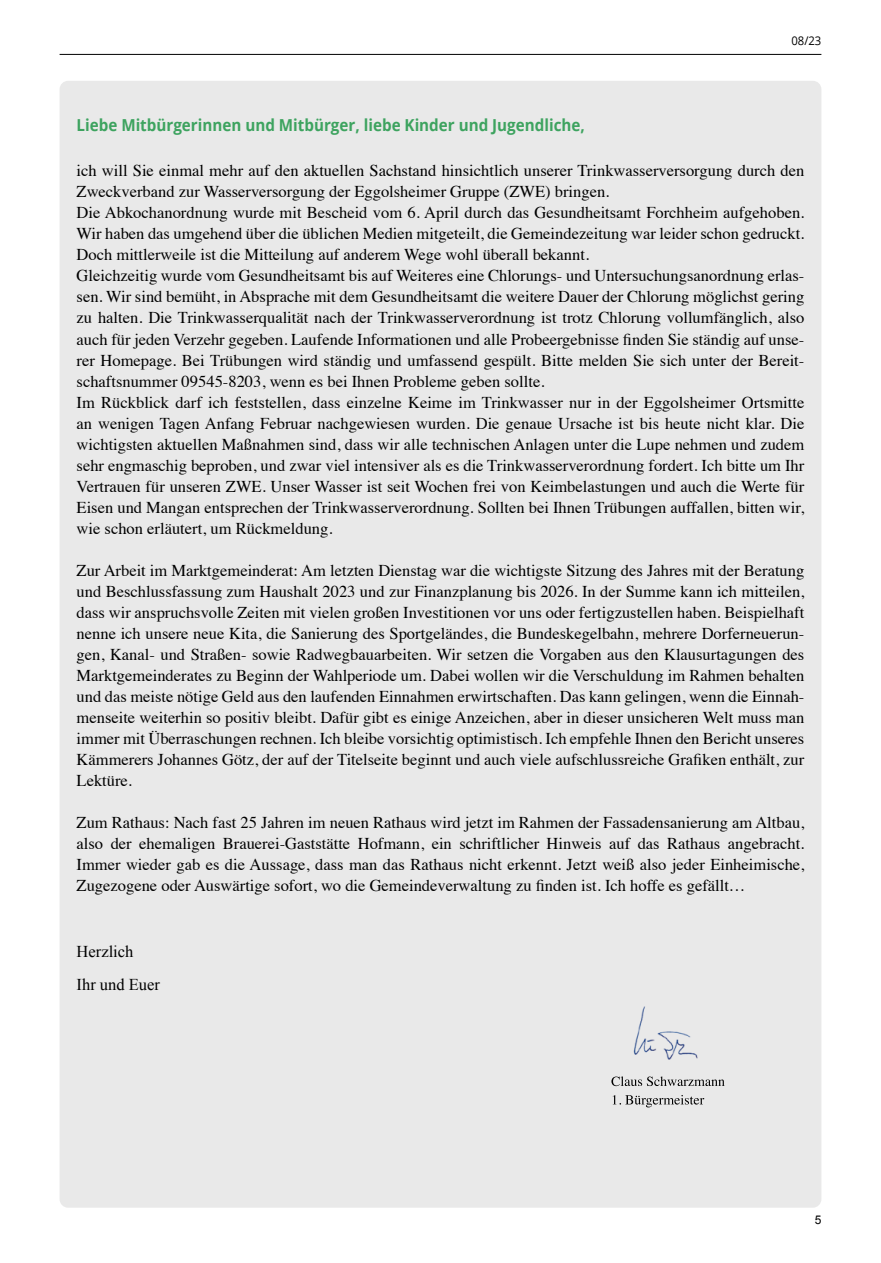
<style>
.page{position:relative;width:881px;height:1263px;background:#fff}
.page>*{position:absolute;margin:0;border:0;box-sizing:border-box;transform-origin:0 0}
.t1{font:16.5px/21px "Times";color:#000;text-align:justify}
.t2{font:700 16.5px "Open Sans";color:#3da35f;scale:.92 1}
.t3{font:16.5px/33px "Times New Roman";color:#000}
.t4{font:12px "Open Sans";color:#000;scale:.94 1}
.t5{font:12px "Arial";color:#000}
</style>
<div class="page">
<hr style="left:60px;top:54px;width:761px;height:1px;background:#000">
<div style="left:60px;top:81px;width:761px;height:1127px;background:#e9e9e9;border-radius:9px"></div>
<img style="left:633px;top:1006px;width:65px;height:54px">
<svg style="left:612px;top:1095px;width:92px;height:12px"></svg>
<svg style="left:611px;top:1076px;width:113px;height:10px"></svg>
<p class="t4" style="left:791px;top:32px;width:33px">08/23</p>
<p class="t2" style="left:77px;top:114px;width:553px">Liebe Mitbürgerinnen und Mitbürger, liebe Kinder und Jugendliche,</p>
<p class="t1" style="left:77px;top:159px;width:729px;text-align:left">ich will Sie einmal mehr auf den aktuellen Sachstand hinsichtlich unserer Trinkwasserversorgung durch den Zweckverband zur Wasserversorgung der Eggolsheimer Gruppe (ZWE) bringen.<br>Die Abkochanordnung wurde mit Bescheid vom 6. April durch das Gesundheitsamt Forchheim aufgehoben.<br>Wir haben das umgehend über die üblichen Medien mitgeteilt, die Gemeindezeitung war leider schon gedruckt.<br>Doch mittlerweile ist die Mitteilung auf anderem Wege wohl überall bekannt.<br>Gleichzeitig wurde vom Gesundheitsamt bis auf Weiteres eine Chlorungs- und Untersuchungsanordnung erlas&shy;sen. Wir sind bemüht, in Absprache mit dem Gesundheitsamt die weitere Dauer der Chlorung möglichst gering zu halten. Die Trinkwasserqualität nach der Trinkwasserverordnung ist trotz Chlorung vollumfänglich, also auch für jeden Verzehr gegeben. Laufende Informationen und alle Probeergebnisse finden Sie ständig auf unse&shy;rer Homepage. Bei Trübungen wird ständig und umfassend gespült. Bitte melden Sie sich unter der Bereit&shy;schaftsnummer 09545-8203, wenn es bei Ihnen Probleme geben sollte.<br>Im Rückblick darf ich feststellen, dass einzelne Keime im Trinkwasser nur in der Eggolsheimer Ortsmitte an wenigen Tagen Anfang Februar nachgewiesen wurden. Die genaue Ursache ist bis heute nicht klar. Die wichtigsten aktuellen Maßnahmen sind, dass wir alle technischen Anlagen unter die Lupe nehmen und zudem sehr engmaschig beproben, und zwar viel intensiver als es die Trinkwasserverordnung fordert. Ich bitte um Ihr Vertrauen für unseren ZWE. Unser Wasser ist seit Wochen frei von Keimbelastungen und auch die Werte für Eisen und Mangan entsprechen der Trinkwasserverordnung. Sollten bei Ihnen Trübungen auffallen, bitten wir, wie schon erläutert, um Rückmeldung.</p>
<p class="t1" style="left:77px;top:558px;width:729px">Zur Arbeit im Marktgemeinderat: Am letzten Dienstag war die wichtigste Sitzung des Jahres mit der Beratung und Beschlussfassung zum Haushalt 2023 und zur Finanzplanung bis 2026. In der Summe kann ich mitteilen, dass wir anspruchsvolle Zeiten mit vielen großen Investitionen vor uns oder fertigzustellen haben. Beispielhaft nenne ich unsere neue Kita, die Sanierung des Sportgeländes, die Bundeskegelbahn, mehrere Dorferneuerun&shy;gen, Kanal- und Straßen- sowie Radwegbauarbeiten. Wir setzen die Vorgaben aus den Klausurtagungen des Marktgemeinderates zu Beginn der Wahlperiode um. Dabei wollen wir die Verschuldung im Rahmen behalten und das meiste nötige Geld aus den laufenden Einnahmen erwirtschaften. Das kann gelingen, wenn die Einnah&shy;menseite weiterhin so positiv bleibt. Dafür gibt es einige Anzeichen, aber in dieser unsicheren Welt muss man immer mit Überraschungen rechnen. Ich bleibe vorsichtig optimistisch. Ich empfehle Ihnen den Bericht unseres Kämmerers Johannes Götz, der auf der Titelseite beginnt und auch viele aufschlussreiche Grafiken enthält, zur Lektüre.</p>
<p class="t1" style="left:77px;top:810px;width:729px">Zum Rathaus: Nach fast 25 Jahren im neuen Rathaus wird jetzt im Rahmen der Fassadensanierung am Altbau, also der ehemaligen Brauerei-Gaststätte Hofmann, ein schriftlicher Hinweis auf das Rathaus angebracht.<br>Immer wieder gab es die Aussage, dass man das Rathaus nicht erkennt. Jetzt weiß also jeder Einheimische, Zugezogene oder Auswärtige sofort, wo die Gemeindeverwaltung zu finden ist. Ich hoffe es gefällt…</p>
<p class="t3" style="left:77px;top:934px;width:85px">Herzlich<br>Ihr und Euer</p>
<p class="t5" style="left:814px;top:1211px;width:8px">5</p>
</div>
